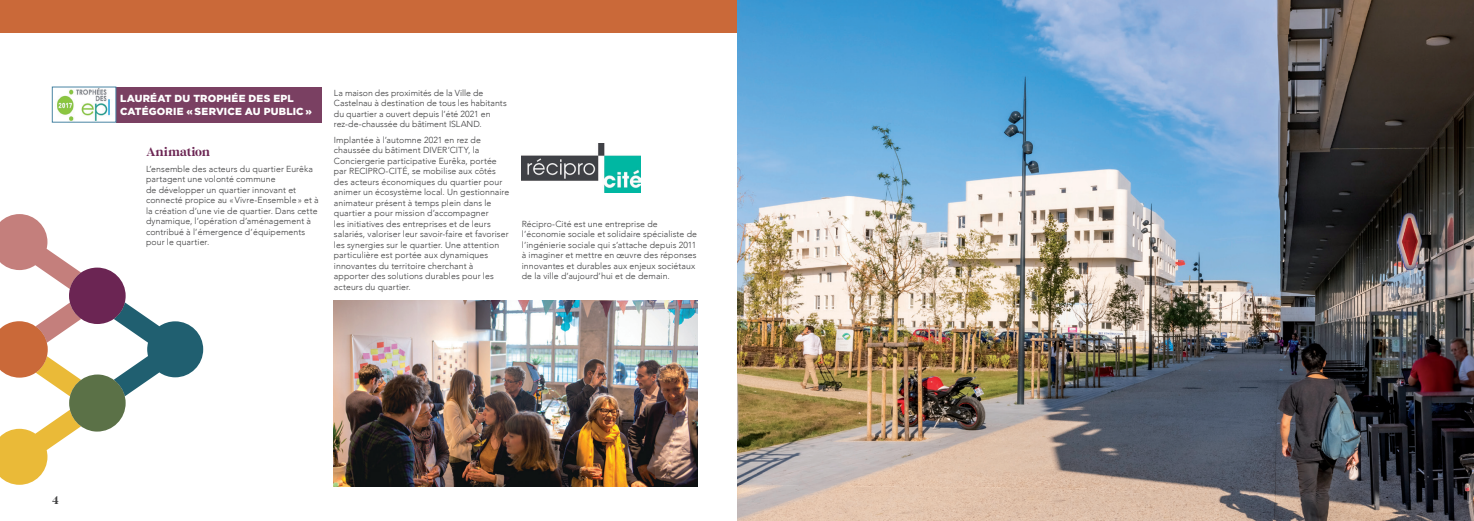
<style>
.page{position:relative;width:1474px;height:521px;background:#fff}
.page>*{position:absolute;margin:0;border:0;box-sizing:border-box;transform-origin:0 0}
.sous_titre{font:700 12.25px "Bastia";letter-spacing:-.01em;color:#6b2553}
.t1{font:700 11.38px "Bastia";color:#3e3e3f}
.t2{font:900 10.24px "Gotham";letter-spacing:.02em;color:#fff}
.texte_courant{font:300 8.75px/10.5px "Avenir";letter-spacing:.01em;color:#3e3e3f}
</style>
<div class="page">
<img style="left:334px;top:300px;width:363px;height:186px">
<div style="left:116px;top:87px;width:205px;height:35px;background:#7a4062"></div>
<img style="left:57px;top:89px;width:53px;height:31px">
<img style="left:737px;top:0;width:736px;height:521px">
<img style="left:521px;top:144px;width:119px;height:48px">
<svg style="left:0;top:214px;width:203px;height:271px"></svg>
<div style="left:0;top:0;width:737px;height:33px;background:#ca6939"></div>
<p class="t2" style="left:120px;top:92px;width:175px">LAURÉAT DU TROPHÉE DES EPL</p>
<p class="t2" style="left:120px;top:104px;width:193px">CATÉGORIE « SERVICE AU PUBLIC »</p>
<p class="sous_titre" style="left:146px;top:144px;width:66px">Animation</p>
<p class="texte_courant" style="left:146px;top:163px;width:174px">L’ensemble des acteurs du quartier Eurêka partagent une volonté commune<br>de développer un quartier innovant et connecté propice au «Vivre-Ensemble» et à la création d’une vie de quartier. Dans cette dynamique, l’opération d’aménagement à contribué à l’émergence d’équipements pour le quartier.</p>
<p class="texte_courant" style="left:334px;top:87px;width:174px">La maison des proximités de la Ville de Castelnau à destination de tous les habitants du quartier a ouvert depuis l’été 2021 en rez-de-chaussée du bâtiment ISLAND.</p>
<p class="texte_courant" style="left:334px;top:134px;width:177px">Implantée à l’automne 2021 en rez de chaussée du bâtiment DIVER’CITY, la Conciergerie participative Eurêka, portée par RECIPRO-CITÉ, se mobilise aux côtés des acteurs économiques du quartier pour animer un écosystème local. Un gestionnaire animateur présent à temps plein dans le quartier a pour mission d’accompagner<br>les initiatives des entreprises et de leurs salariés, valoriser leur savoir-faire et favoriser les synergies sur le quartier. Une attention particulière est portée aux dynamiques innovantes du territoire cherchant à apporter des solutions durables pour les acteurs du quartier.</p>
<p class="texte_courant" style="left:522px;top:218px;width:177px">Récipro-Cité est une entreprise de l’économie sociale et solidaire spécialiste de l’ingénierie sociale qui s’attache depuis 2011 à imaginer et mettre en œuvre des réponses innovantes et durables aux enjeux sociétaux de la ville d’aujourd’hui et de demain.</p>
<h2 class="t1" style="left:52px;top:493px;width:8px">4</h2>
</div>
